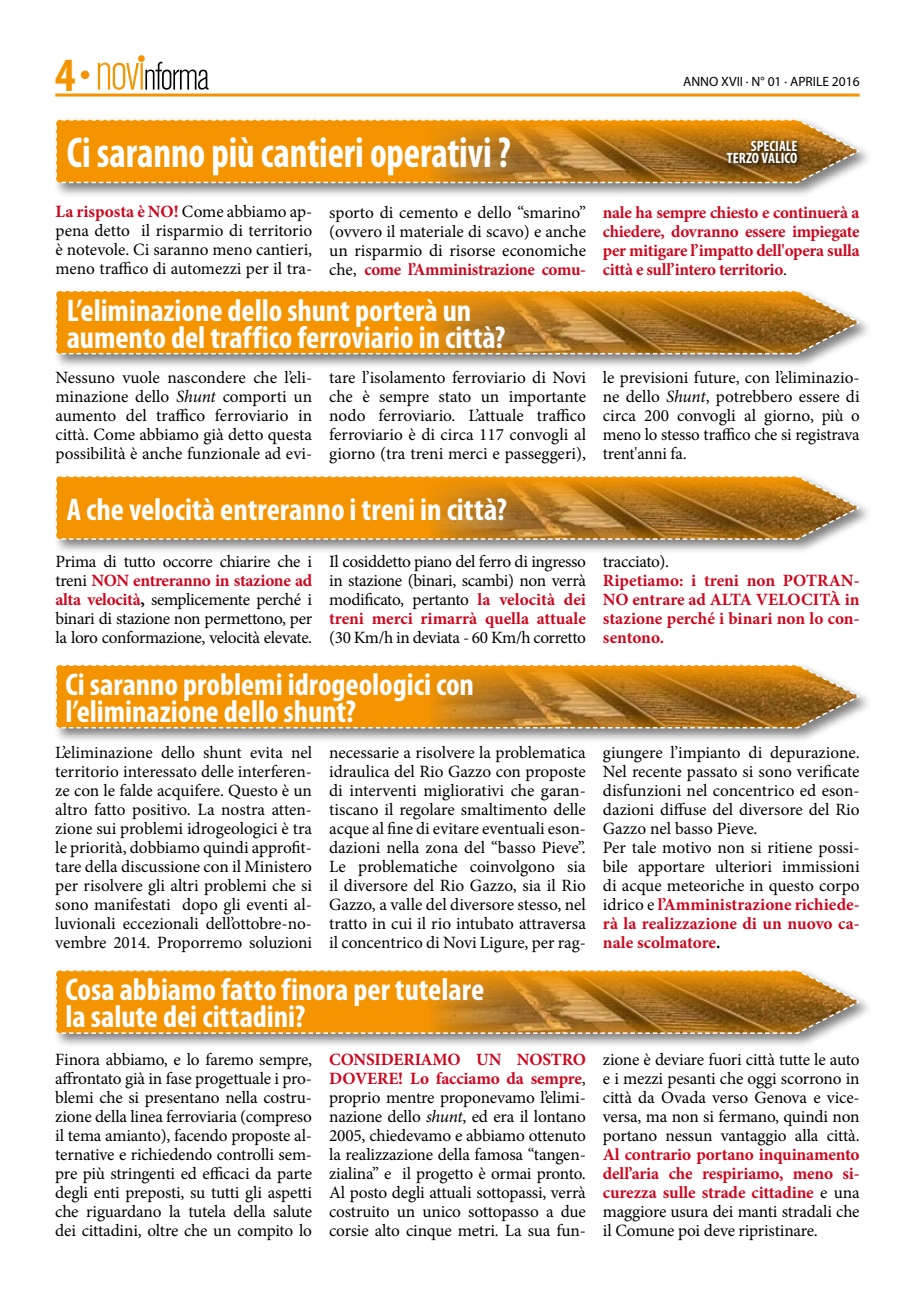
<style>
.page{position:relative;width:915px;height:1297px;background:#fff}
.page>*{position:absolute;margin:0;border:0;box-sizing:border-box;transform-origin:0 0}
.t1{font:700 condensed 48px "Myriad Pro";color:#f39400}
.t2{font:700 condensed 43.2px "Myriad Pro";letter-spacing:-.005em;color:#fff;scale:.9 1}
.t3{font:700 condensed 31.5px/27px "Myriad Pro";color:#fff}
.t4{font:17.25px/19px "Minion Pro";letter-spacing:-.005em;color:#000;text-align:justify}
.t5{font:700 17.25px/19px "Minion Pro";letter-spacing:-.01em;color:#cd071e;text-align:justify}
.t6{font:700 condensed 15px/11.7px "Myriad Pro";color:#fff;text-align:right}
.t7{font:13.5px "Myriad Pro";color:#000}
.s1{font-weight:700;color:#cd071e}
.s2{font-weight:400;color:#000}
.s3{font-style:italic}
.s4{font-weight:700}
</style>
<div class="page">
<hr style="left:55px;top:94px;width:804px;height:3px;background:#f39400">
<svg style="left:98px;top:56px;width:110px;height:34px"></svg>
<div style="left:138px;top:55px;width:7px;height:7px;background:#f39400;border-radius:50%"></div>
<div style="left:81px;top:71px;width:8px;height:8px;background:#f39400;border-radius:50%"></div>
<div style="left:52px;top:116px;width:821px;height:82px;background:#000;opacity:.5"></div>
<svg style="left:55px;top:118px;width:806px;height:66px;background:#d99124"></svg>
<svg style="left:723px;top:137px;width:79px;height:32px;background:#6e4711"></svg>
<div style="left:52px;top:287px;width:821px;height:82px;background:#000;opacity:.5"></div>
<svg style="left:55px;top:290px;width:806px;height:65px;background:#d58e22"></svg>
<div style="left:52px;top:473px;width:821px;height:82px;background:#000;opacity:.5"></div>
<svg style="left:55px;top:475px;width:806px;height:65px;background:#d68f23"></svg>
<div style="left:52px;top:661px;width:821px;height:82px;background:#000;opacity:.5"></div>
<svg style="left:55px;top:664px;width:806px;height:65px;background:#d58e23"></svg>
<div style="left:52px;top:967px;width:821px;height:82px;background:#000;opacity:.5"></div>
<svg style="left:55px;top:969px;width:806px;height:66px;background:#d58f25"></svg>
<h1 class="t1" style="left:55px;top:45px;width:22px">4</h1>
<p class="t7" style="left:682px;top:73px;width:178px">ANNO XVII · N° 01 · APRILE 2016</p>
<h2 class="t2" style="left:67px;top:126px;width:495px">Ci saranno più cantieri operativi ?</h2>
<p class="t4" style="left:55px;top:202px;width:258px"><span class="s1">La risposta è NO!</span> Come abbiamo ap&shy;pena detto il risparmio di territorio è notevole. Ci saranno meno cantieri, meno traffico di automezzi per il tra-</p>
<p class="t4" style="left:329px;top:203px;width:258px">sporto di cemento e dello “smarino” (ovvero il materiale di scavo) e anche un risparmio di risorse economiche che, <span class="s1">come l’Amministrazione comu-</span></p>
<p class="t5" style="left:602px;top:203px;width:258px">nale ha sempre chiesto e continuerà a chiedere, dovranno essere impiegate per mitigare l’impatto dell'opera sulla città e sull’intero territorio<span class="s2">.</span></p>
<p class="t6" style="left:726px;top:140px;width:72px">SPECIALE<br>TERZO VALICO</p>
<h3 class="t3" style="left:67px;top:296px;width:440px">L’eliminazione dello shunt porterà un aumento del traffico ferroviario in città?</h3>
<p class="t4" style="left:55px;top:368px;width:258px">Nessuno vuole nascondere che l’eli&shy;minazione dello <span class="s3">Shunt</span> comporti un aumento del traffico ferroviario in città. Come abbiamo già detto questa possibilità è anche funzionale ad evi-</p>
<p class="t4" style="left:329px;top:368px;width:258px">tare l’isolamento ferroviario di Novi che è sempre stato un importante nodo ferroviario. L’attuale traffico ferroviario è di circa 117 convogli al giorno (tra treni merci e passeggeri),</p>
<h3 class="t3" style="left:67px;top:495px;width:441px">A che velocità entreranno i treni in città?</h3>
<p class="t4" style="left:55px;top:552px;width:258px">Prima di tutto occorre chiarire che i treni <span class="s1">NON entreranno in stazione ad alta velocità</span><span class="s4">,</span> semplicemente perché i binari di stazione non permettono, per la loro conformazione, velocità elevate.</p>
<p class="t4" style="left:329px;top:552px;width:258px">Il cosiddetto piano del ferro di ingresso in stazione (binari, scambi) non verrà modificato, pertanto <span class="s1">la velocità dei treni merci rimarrà quella attuale</span></p>
<p class="t4" style="left:329px;top:628px;width:258px">(30 Km/h in deviata - 60 Km/h corretto</p>
<p class="t4" style="left:602px;top:368px;width:258px">le previsioni future, con l’eliminazio&shy;ne dello <span class="s3">Shunt</span>, potrebbero essere di circa 200 convogli al giorno, più o meno lo stesso traffico che si registrava trent'anni fa.</p>
<p class="t4" style="left:602px;top:552px;width:68px">tracciato).</p>
<p class="t5" style="left:602px;top:571px;width:258px">Ripetiamo: i treni non POTRAN-NO entrare ad ALTA VELOCITÀ in stazione perché i binari non lo con&shy;sentono.</p>
<h3 class="t3" style="left:65px;top:670px;width:410px">Ci saranno problemi idrogeologici con l’eliminazione dello shunt?</h3>
<p class="t4" style="left:55px;top:744px;width:258px">L’eliminazione dello shunt evita nel territorio interessato delle interferen&shy;ze con le falde acquifere. Questo è un altro fatto positivo. La nostra atten&shy;zione sui problemi idrogeologici è tra le priorità, dobbiamo quindi approfit&shy;tare della discussione con il Ministero per risolvere gli altri problemi che si sono manifestati dopo gli eventi al&shy;luvionali eccezionali dell’ottobre-no&shy;vembre 2014. Proporremo soluzioni</p>
<p class="t4" style="left:329px;top:743px;width:258px">necessarie a risolvere la problematica idraulica del Rio Gazzo con proposte di interventi migliorativi che garan&shy;tiscano il regolare smaltimento delle acque al fine di evitare eventuali eson&shy;dazioni nella zona del “basso Pieve”.<br>Le problematiche coinvolgono sia il diversore del Rio Gazzo, sia il Rio Gazzo, a valle del diversore stesso, nel tratto in cui il rio intubato attraversa il concentrico di Novi Ligure, per rag-</p>
<p class="t4" style="left:602px;top:744px;width:258px;text-align:left">giungere l’impianto di depurazione.<br>Nel recente passato si sono verificate disfunzioni nel concentrico ed eson&shy;dazioni diffuse del diversore del Rio Gazzo nel basso Pieve.<br>Per tale motivo non si ritiene possi&shy;bile apportare ulteriori immissioni di acque meteoriche in questo corpo idrico e <span class="s1">l’Amministrazione richiede&shy;rà la realizzazione di un nuovo ca&shy;nale scolmatore</span><span class="s4">.</span></p>
<h3 class="t3" style="left:65px;top:975px;width:420px">Cosa abbiamo fatto finora per tutelare la salute dei cittadini?</h3>
<p class="t4" style="left:55px;top:1050px;width:258px">Finora abbiamo, e lo faremo sempre, affrontato già in fase progettuale i pro&shy;blemi che si presentano nella costru&shy;zione della linea ferroviaria (compreso il tema amianto), facendo proposte al&shy;ternative e richiedendo controlli sem&shy;pre più stringenti ed efficaci da parte degli enti preposti, su tutti gli aspetti che riguardano la tutela della salute dei cittadini, oltre che un compito lo</p>
<p class="t4" style="left:329px;top:1050px;width:258px"><span class="s1">CONSIDERIAMO UN NOSTRO DOVERE! Lo facciamo da sempre</span>, proprio mentre proponevamo l’elimi&shy;nazione dello <span class="s3">shunt</span>, ed era il lontano 2005, chiedevamo e abbiamo ottenuto la realizzazione della famosa “tangen&shy;zialina” e il progetto è ormai pronto.<br>Al posto degli attuali sottopassi, verrà costruito un unico sottopasso a due corsie alto cinque metri. La sua fun-</p>
<p class="t4" style="left:602px;top:1050px;width:258px">zione è deviare fuori città tutte le auto e i mezzi pesanti che oggi scorrono in città da Ovada verso Genova e vice&shy;versa, ma non si fermano, quindi non portano nessun vantaggio alla città.</p>
<p class="t5" style="left:602px;top:1145px;width:258px">Al contrario portano inquinamento dell’aria che respiriamo, meno si&shy;curezza sulle strade cittadine <span class="s2">e una maggiore usura dei manti stradali che il Comune poi deve ripristinare.</span></p>
</div>
